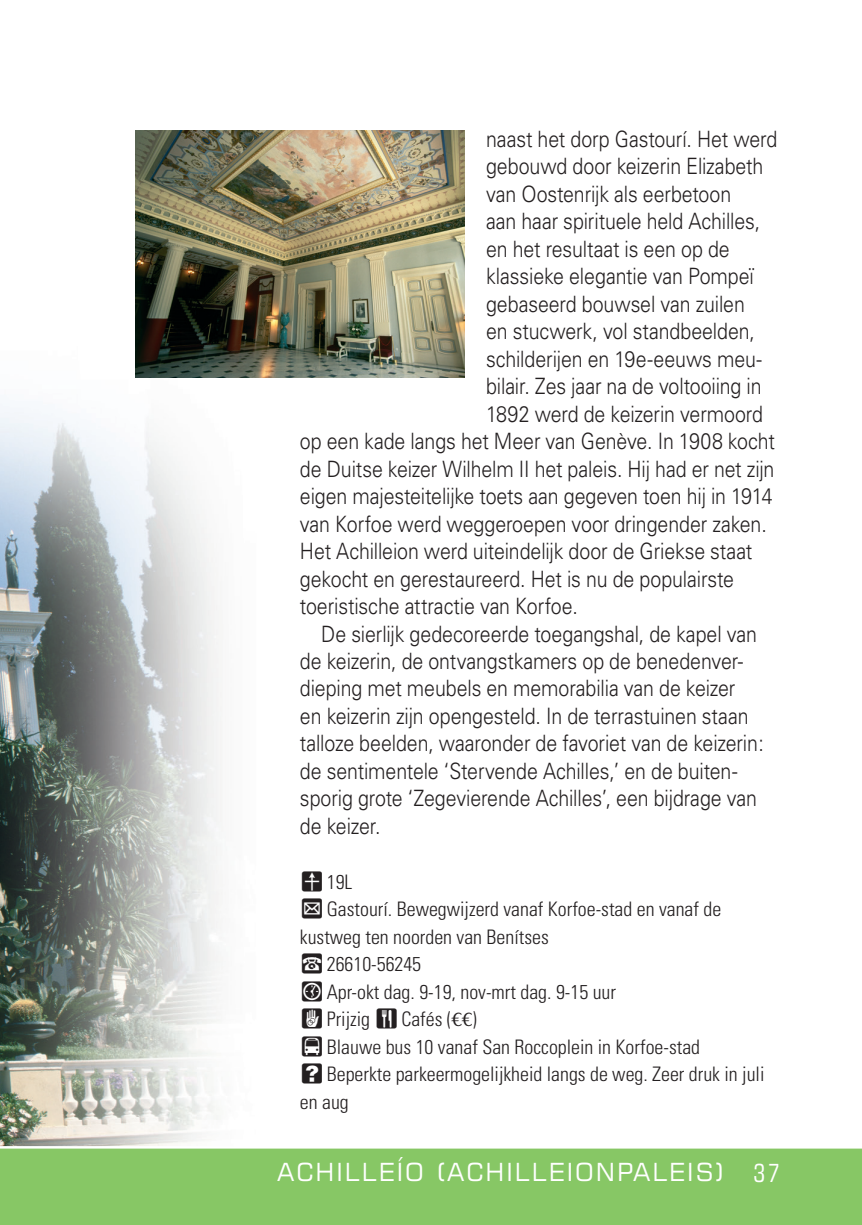
<style>
.page{position:relative;width:862px;height:1225px;background:#fff}
.page>*{position:absolute;margin:0;border:0;box-sizing:border-box;transform-origin:0 0}
.t1{font:25px "Square 721 BT";letter-spacing:.08em;color:#fff}
.t2{font:300 22.5px "Univers";letter-spacing:-.005em;color:#231f20;scale:.87 1}
.t3{font:300 condensed 20px/27.5px "Univers";color:#231f20}
.s1{font-family:"City Pack Plus Shift";font-weight:400;font-stretch:normal}
.s2{font-family:"AA Euro Sans Serif";font-weight:400;font-stretch:normal}
.s3{font-stretch:condensed}
</style>
<div class="page">
<div style="left:29px;top:1148px;width:833px;height:77px;background:#87c765"></div>
<div style="left:0;top:1148px;width:29px;height:77px;background:#87c765"></div>
<img style="left:0;top:130px;width:442px;height:1016px">
<img style="left:135px;top:131px;width:330px;height:247px">
<p class="t2" style="left:486px;top:125px;width:336px">naast het dorp Gastourí. Het werd</p>
<p class="t2" style="left:486px;top:153px;width:320px">gebouwd door keizerin Elizabeth</p>
<p class="t2" style="left:486px;top:180px;width:283px">van Oostenrijk als eerbetoon</p>
<p class="t2" style="left:486px;top:208px;width:317px">aan haar spirituele held Achilles,</p>
<p class="t2" style="left:486px;top:235px;width:281px">en het resultaat is een op de</p>
<p class="t2" style="left:486px;top:263px;width:309px">klassieke elegantie van Pompeï</p>
<p class="t2" style="left:486px;top:290px;width:299px">gebaseerd bouwsel van zuilen</p>
<p class="t2" style="left:486px;top:318px;width:311px">en stucwerk, vol standbeelden,</p>
<p class="t2" style="left:486px;top:345px;width:318px">schilderijen en 19e-eeuws meu-</p>
<p class="t2" style="left:486px;top:372px;width:318px">bilair. Zes jaar na de voltooiing in</p>
<p class="t2" style="left:486px;top:400px;width:320px">1892 werd de keizerin vermoord</p>
<p class="t2" style="left:300px;top:427px;width:547px">op een kade langs het Meer van Genève. In 1908 kocht</p>
<p class="t2" style="left:300px;top:455px;width:547px">de Duitse keizer Wilhelm II het paleis. Hij had er net zijn</p>
<p class="t2" style="left:300px;top:482px;width:545px">eigen majesteitelijke toets aan gegeven toen hij in 1914</p>
<p class="t2" style="left:300px;top:510px;width:538px">van Korfoe werd weggeroepen voor dringender zaken.</p>
<p class="t2" style="left:300px;top:537px;width:521px">Het Achilleion werd uiteindelijk door de Griekse staat</p>
<p class="t2" style="left:300px;top:565px;width:500px">gekocht en gerestaureerd. Het is nu de populairste</p>
<p class="t2" style="left:300px;top:592px;width:321px">toeristische attractie van Korfoe.</p>
<p class="t2" style="left:321px;top:620px;width:502px">De sierlijk gedecoreerde toegangshal, de kapel van</p>
<p class="t2" style="left:300px;top:647px;width:511px">de keizerin, de ontvangstkamers op de benedenver-</p>
<p class="t2" style="left:300px;top:675px;width:502px">dieping met meubels en memorabilia van de keizer</p>
<p class="t2" style="left:300px;top:702px;width:517px">en keizerin zijn opengesteld. In de terrastuinen staan</p>
<p class="t2" style="left:300px;top:730px;width:534px">talloze beelden, waaronder de favoriet van de keizerin:</p>
<p class="t2" style="left:300px;top:757px;width:504px">de sentimentele ‘Stervende Achilles,’ en de buiten-</p>
<p class="t2" style="left:300px;top:785px;width:527px">sporig grote ‘Zegevierende Achilles’, een bijdrage van</p>
<p class="t2" style="left:300px;top:812px;width:94px">de keizer.</p>
<p class="t3" style="left:300px;top:868px;width:466px"><span class="s1">A</span>19L<br><span class="s1">B</span>Gastourí. Bewegwijzerd vanaf Korfoe-stad en vanaf de kustweg ten noorden van Benítses<br><span class="s1">C</span>26610-56245<br><span class="s1">D</span>Apr-okt dag. 9-19, nov-mrt dag. 9-15 uur<br><span class="s1">J</span>Prijzig <span class="s1">E</span>Cafés (<span class="s2">22</span>)<br><span class="s1">G</span>Blauwe bus 10 vanaf San Roccoplein in Korfoe-stad<br><span class="s1">N</span>Beperkte parkeermogelijkheid langs de weg. Zeer druk in juli en aug</p>
<p class="t1" style="left:277px;top:1156px;width:504px">ACHILLEÍO (ACHILLEIONPALEIS) <span class="s3">37</span></p>
</div>
